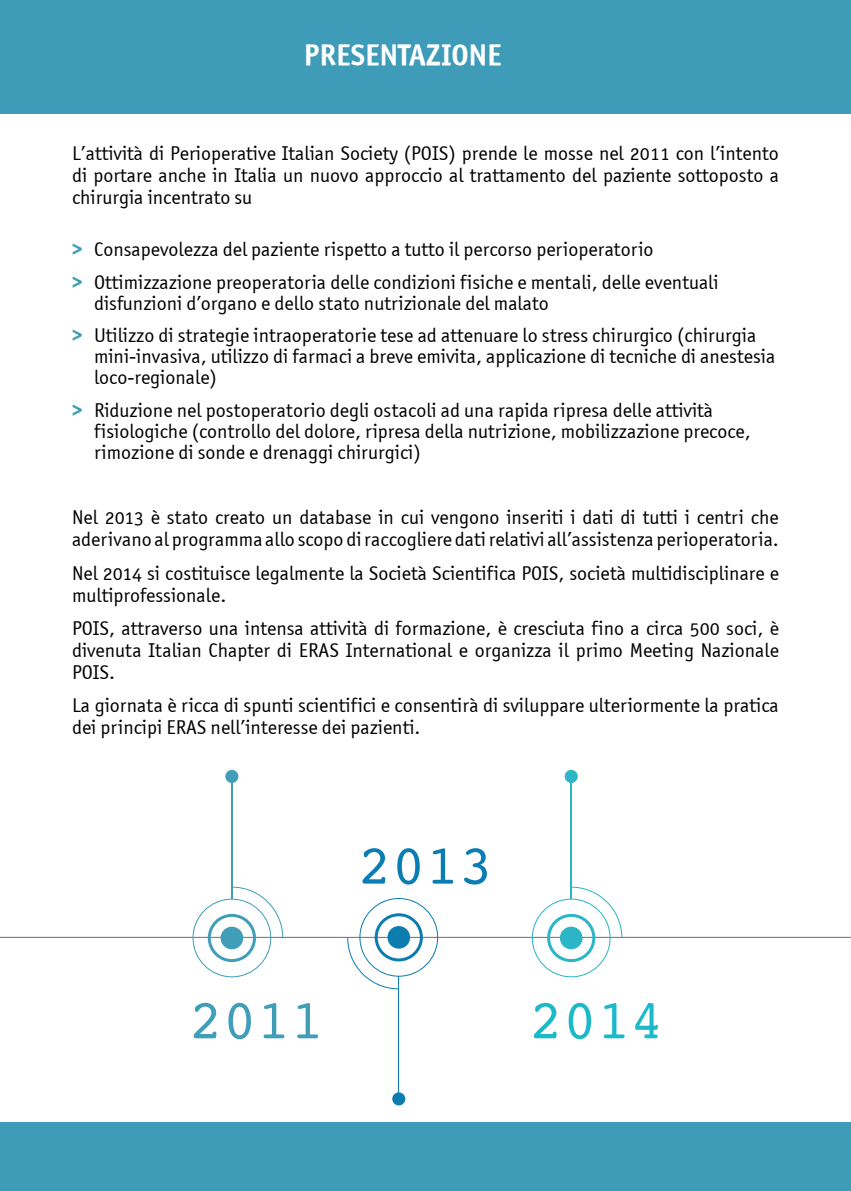
<style>
.page{position:relative;width:851px;height:1191px;background:#fff}
.page>*{position:absolute;margin:0;border:0;box-sizing:border-box;transform-origin:0 0}
.t1{font:56px "Courier";color:#409eb8}
.t2{font:56px "Courier";color:#0a7db3}
.t3{font:56px "Courier";color:#1cbac9}
.t4{font:30px "Officina Sans OSITCTT Bold";color:#fff}
.t5{font:20px/22px "Officina Sans OSITCTT Book";color:#000}
.s1{font-family:"Officina Sans OSITCTT Bold";color:#3e9cb8}
</style>
<div class="page">
<div style="left:0;top:0;width:850px;height:113px;background:#3e9cb8"></div>
<div style="left:0;top:1123px;width:850px;height:68px;background:#3e9cb8"></div>
<div style="left:225px;top:770px;width:13px;height:13px;background:#409eb8;border-radius:50%"></div>
<hr style="left:231px;top:774px;width:1px;height:125px;background:#409eb8">
<div style="left:392px;top:1092px;width:13px;height:13px;background:#0d7db0;border-radius:50%"></div>
<hr style="left:398px;top:976px;width:1px;height:125px;background:#0d7db0">
<div style="left:564px;top:770px;width:13px;height:13px;background:#2bb5c7;border-radius:50%"></div>
<hr style="left:570px;top:774px;width:1px;height:125px;background:#2bb5c7">
<svg style="left:0;top:886px;width:850px;height:103px"></svg>
<h2 class="t4" style="left:304px;top:37px;width:199px">PRESENTAZIONE</h2>
<p class="t5" style="left:72px;top:142px;width:708px;text-align:justify">L’attività di Perioperative Italian Society (POIS) prende le mosse nel 2011 con l’intento di portare anche in Italia un nuovo approccio al trattamento del paziente sottoposto a chirurgia incentrato su</p>
<p class="t5" style="left:72px;top:233px;width:648px;line-height:32.4px"><span class="s1">&gt;</span> Consapevolezza del paziente rispetto a tutto il percorso perioperatorio<br><span class="s1">&gt;</span> Ottimizzazione preoperatoria delle condizioni fisiche e mentali, delle eventuali</p>
<p class="t5" style="left:72px;top:287px;width:685px;line-height:32.4px;text-indent:22px">disfunzioni d’organo e dello stato nutrizionale del malato<br><span class="s1">&gt;</span> Utilizzo di strategie intraoperatorie tese ad attenuare lo stress chirurgico (chirurgia</p>
<p class="t5" style="left:94px;top:346px;width:682px;line-height:21px">mini-invasiva, utilizzo di farmaci a breve emivita, applicazione di tecniche di anestesia loco-regionale)</p>
<p class="t5" style="left:94px;top:399px;width:658px;line-height:21px;text-indent:-22px"><span class="s1">&gt;</span> Riduzione nel postoperatorio degli ostacoli ad una rapida ripresa delle attività fisiologiche (controllo del dolore, ripresa della nutrizione, mobilizzazione precoce, rimozione di sonde e drenaggi chirurgici)</p>
<p class="t5" style="left:72px;top:506px;width:708px">N el 2013 è stato creato un database in cui vengono inseriti i dati di tutti i centri che aderivano al programma allo scopo di raccogliere dati relativi all’assistenza perioperatoria.</p>
<p class="t5" style="left:72px;top:562px;width:708px">N el 2014 si costituisce legalmente la Società Scientifica POIS, società multidisciplinare e multiprofessionale.</p>
<p class="t5" style="left:72px;top:617px;width:708px;text-align:justify">POIS, attraverso una intensa attività di formazione, è cresciuta fino a circa 500 soci, è divenuta Italian Chapter di ERAS International e organizza il primo Meeting Nazionale POIS.</p>
<p class="t5" style="left:72px;top:694px;width:708px">La giornata è ricca di spunti scientifici e consentirà di sviluppare ulteriormente la pratica dei principi ERAS nell’interesse dei pazienti.</p>
<h1 class="t2" style="left:358px;top:822px;width:136px">2013</h1>
<h1 class="t1" style="left:189px;top:977px;width:136px">2011</h1>
<h1 class="t3" style="left:529px;top:977px;width:136px">2014</h1>
</div>
